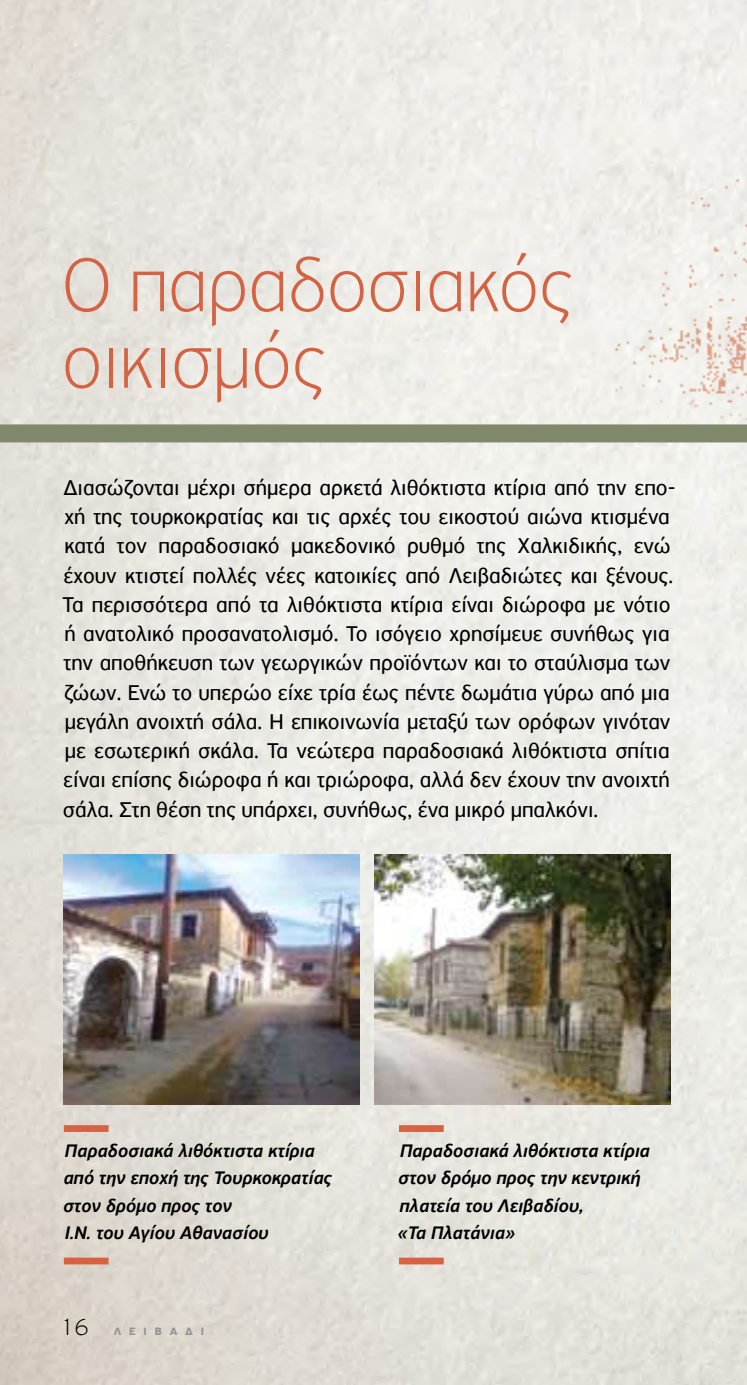
<style>
.page{position:relative;width:747px;height:1385px;background:#fff}
.page>*{position:absolute;margin:0;border:0;box-sizing:border-box;transform-origin:0 0}
.t1{font:100 81px/76.5px "PF Highway Sans Pro";color:#d46243}
.t2{font:22.5px/29.2px "PF Highway Sans Pro";color:#000}
.t3{font:italic 500 19.12px/27px "PF Highway Sans Pro";color:#000}
.t4{font:700 11.25px "PF Highway Sans Pro";letter-spacing:.7em;color:#939598}
.s1{font-weight:100;font-size:24.75px;color:#000}
</style>
<div class="page">
<img style="left:0;top:0;width:746px;height:1384px">
<img style="left:64px;top:854px;width:295px;height:249px">
<img style="left:374px;top:854px;width:296px;height:249px">
<div style="left:0;top:424px;width:746px;height:18px;background:#81896c"></div>
<svg style="left:64px;top:1124px;width:44px;height:7px"></svg>
<div style="left:64px;top:1257px;width:44px;height:7px;background:#d46243"></div>
<svg style="left:399px;top:1124px;width:44px;height:7px"></svg>
<div style="left:399px;top:1257px;width:44px;height:7px;background:#d46243"></div>
<img style="left:593px;top:0;width:153px;height:424px">
<h1 class="t1" style="left:62px;top:245px;width:511px">Ο παραδοσιακός οικισμός</h1>
<p class="t2" style="left:62px;top:472px;width:614px">Διασώζονται μέχρι σήμερα αρκετά λιθόκτιστα κτίρια από την επο&shy;χή της τουρκοκρατίας και τις αρχές του εικοστού αιώνα κτισμένα κατά τον παραδοσιακό μακεδονικό ρυθμό της Χαλκιδικής, ενώ έχουν κτιστεί πολλές νέες κατοικίες από Λειβαδιώτες και ξένους.<br>Τα περισσότερα από τα λιθόκτιστα κτίρια είναι διώροφα με νότιο ή ανατολικό προσανατολισμό. Το ισόγειο χρησίμευε συνήθως για την αποθήκευση των γεωργικών προϊόντων και το σταύλισμα των ζώων. Ενώ το υπερώο είχε τρία έως πέντε δωμάτια γύρω από μια μεγάλη ανοιχτή σάλα. Η επικοινωνία μεταξύ των ορόφων γινόταν με εσωτερική σκάλα. Τα νεώτερα παραδοσιακά λιθόκτιστα σπίτια είναι επίσης διώροφα ή και τριώροφα, αλλά δεν έχουν την ανοιχτή σάλα. Στη θέση της υπάρχει, συνήθως, ένα μικρό μπαλκόνι.</p>
<p class="t3" style="left:63px;top:1137px;width:270px">Παραδοσιακά λιθόκτιστα κτίρια από την εποχή της Τουρκοκρατίας στον δρόμο προς τον<br>Ι.Ν. του Αγίου Αθανασίου</p>
<p class="t3" style="left:397px;top:1137px;width:254px">Παραδοσιακά λιθόκτιστα κτίρια στον δρόμο προς την κεντρική πλατεία του Λειβαδίου,<br>«Τα Πλατάνια»</p>
<p class="t4" style="left:60px;top:1323px;width:146px"><span class="s1">16</span> ΛΕΙΒΆΔΙ</p>
</div>
